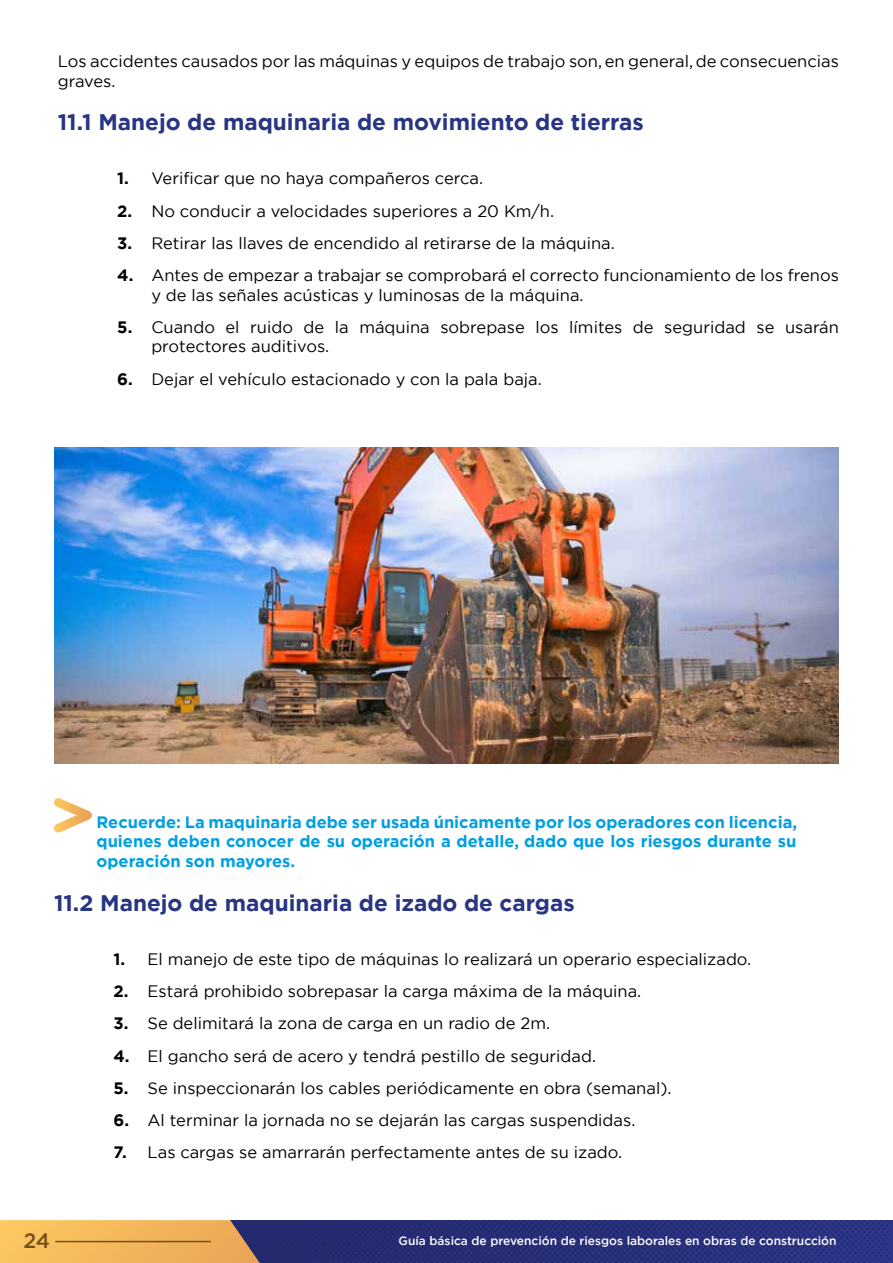
<style>
.page{position:relative;width:893px;height:1263px;background:#fff}
.page>*{position:absolute;margin:0;border:0;box-sizing:border-box;transform-origin:0 0}
.t1{font:700 22.5px "Gotham";color:#283583}
.t2{font:500 21px "Gotham";color:#735019}
.t3{font:16.5px/19.5px "Gotham";color:#000}
.t4{font:700 16.5px/19.5px "Gotham";color:#009fe3;text-align:justify}
.t5{font:500 12px "Gotham";color:#fff}
.s1{font-weight:700}
</style>
<div class="page">
<img style="left:260px;top:1220px;width:633px;height:43px">
<svg style="left:0;top:1220px;width:260px;height:43px;background:#e7ae5c"></svg>
<hr style="left:55px;top:1241px;width:156px;height:1px;background:#735019">
<img style="left:54px;top:447px;width:785px;height:316px">
<svg style="left:54px;top:798px;width:38px;height:35px"></svg>
<p class="t3" style="left:58px;top:51px;width:783px">Los accidentes causados por las máquinas y equipos de trabajo son, en general, de consecuencias graves.</p>
<h1 class="t1" style="left:58px;top:108px;width:587px">11.1 Manejo de maquinaria de movimiento de tierras</h1>
<p class="t3" style="left:117px;top:168px;width:367px"><span class="s1">1.</span> Verificar que no haya compañeros cerca.</p>
<p class="t3" style="left:117px;top:201px;width:438px"><span class="s1">2.</span> No conducir a velocidades superiores a 20 Km/h.</p>
<p class="t3" style="left:117px;top:233px;width:499px"><span class="s1">3.</span> Retirar las llaves de encendido al retirarse de la máquina.</p>
<p class="t3" style="left:151px;top:265px;width:689px;text-indent:-34px"><span class="s1">4.</span> Antes de empezar a trabajar se comprobará el correcto funcionamiento de los frenos y de las señales acústicas y luminosas de la máquina.</p>
<p class="t3" style="left:151px;top:317px;width:689px;text-indent:-34px"><span class="s1">5.</span> Cuando el ruido de la máquina sobrepase los límites de seguridad se usarán protectores auditivos.</p>
<p class="t3" style="left:117px;top:369px;width:426px"><span class="s1">6.</span> Dejar el vehículo estacionado y con la pala baja.</p>
<p class="t4" style="left:97px;top:812px;width:702px">Recuerde: La maquinaria debe ser usada únicamente por los operadores con licencia, quienes deben conocer de su operación a detalle, dado que los riesgos durante su operación son mayores.</p>
<h1 class="t1" style="left:54px;top:888px;width:522px">11.2 Manejo de maquinaria de izado de cargas</h1>
<p class="t3" style="left:114px;top:949px;width:639px"><span class="s1">1.</span> El manejo de este tipo de máquinas lo realizará un operario especializado.</p>
<p class="t3" style="left:114px;top:981px;width:529px"><span class="s1">2.</span> Estará prohibido sobrepasar la carga máxima de la máquina.</p>
<p class="t3" style="left:114px;top:1013px;width:438px"><span class="s1">3.</span> Se delimitará la zona de carga en un radio de 2m.</p>
<p class="t3" style="left:114px;top:1046px;width:484px"><span class="s1">4.</span> El gancho será de acero y tendrá pestillo de seguridad.</p>
<p class="t3" style="left:114px;top:1078px;width:559px"><span class="s1">5.</span> Se inspeccionarán los cables periódicamente en obra (semanal).</p>
<p class="t3" style="left:114px;top:1110px;width:523px"><span class="s1">6.</span> Al terminar la jornada no se dejarán las cargas suspendidas.</p>
<p class="t3" style="left:114px;top:1142px;width:510px"><span class="s1">7.</span> Las cargas se amarrarán perfectamente antes de su izado.</p>
<p class="t2" style="left:23px;top:1227px;width:28px">24</p>
<p class="t5" style="left:399px;top:1232px;width:439px">Guía básica de prevención de riesgos laborales en obras de construcción</p>
</div>
